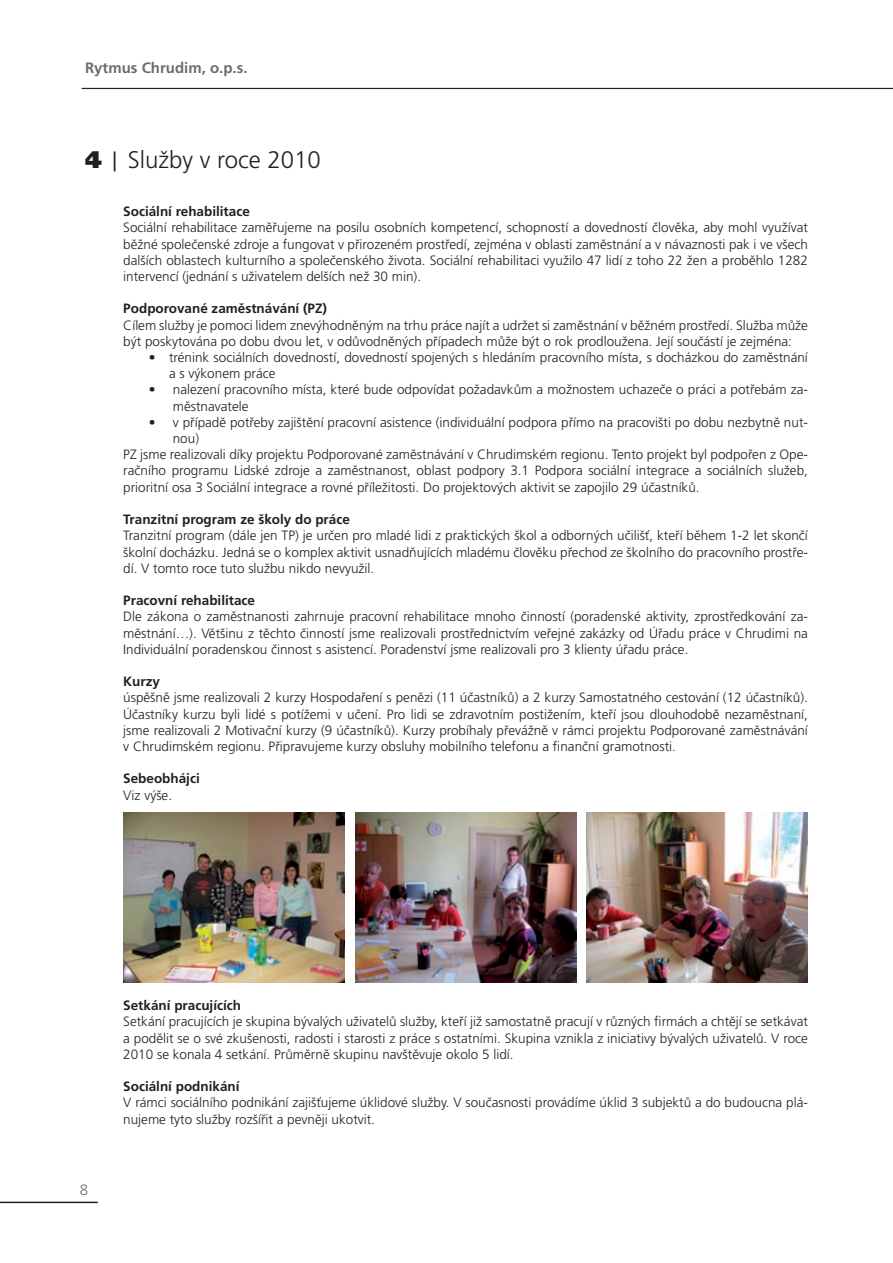
<style>
.page{position:relative;width:893px;height:1263px;background:#fff}
.page>*{position:absolute;margin:0;border:0;box-sizing:border-box;transform-origin:0 0}
.t1{font:300 24px "Frutiger CE";color:#231f20}
.t2{font:700 15px "Frutiger CE";color:#6c6d70}
.t3{font:300 15px "Frutiger CE";color:#6c6d70}
.t4{font:300 13.5px/16.2px "Frutiger CE";color:#231f20;text-align:justify}
.t5{font:700 13.5px "Frutiger CE";color:#231f20}
.s1{font-weight:900}
.s2{font-family:"Trebuchet MS";font-weight:400}
</style>
<div class="page">
<hr style="left:0;top:1201px;width:98px;height:2px;background:#231f20">
<hr style="left:82px;top:88px;width:811px;height:1px;background:#231f20">
<img style="left:123px;top:812px;width:221px;height:170px">
<img style="left:355px;top:812px;width:221px;height:170px">
<img style="left:587px;top:812px;width:221px;height:170px">
<p class="t2" style="left:85px;top:60px;width:164px">Rytmus Chrudim, o.p.s.</p>
<h1 class="t1" style="left:85px;top:147px;width:237px"><span class="s1">4</span> <span class="s2">|</span> Služby v roce 2010</h1>
<p class="t5" style="left:123px;top:204px;width:128px">Sociální rehabilitace</p>
<p class="t4" style="left:123px;top:220px;width:686px">Sociální rehabilitace zaměřujeme na posilu osobních kompetencí, schopností a dovedností člověka, aby mohl využívat běžné společenské zdroje a fungovat v přirozeném prostředí, zejména v oblasti zaměstnání a v návaznosti pak i ve všech dalších oblastech kulturního a společenského života. Sociální rehabilitaci využilo 47 lidí z toho 22 žen a proběhlo 1282 intervencí (jednání s uživatelem delších než 30 min).</p>
<p class="t5" style="left:123px;top:302px;width:205px">Podporované zaměstnávání (PZ)</p>
<p class="t4" style="left:123px;top:317px;width:686px">Cílem služby je pomoci lidem znevýhodněným na trhu práce najít a udržet si zaměstnání v běžném prostředí. Služba může být poskytována po dobu dvou let, v odůvodněných případech může být o rok prodloužena. Její součástí je zejména:</p>
<p class="t4" style="left:169px;top:350px;width:640px;text-indent:-20px">• trénink sociálních dovedností, dovedností spojených s hledáním pracovního místa, s docházkou do zaměstnání a s výkonem práce</p>
<p class="t4" style="left:173px;top:382px;width:637px;text-indent:-24px">• nalezení pracovního místa, které bude odpovídat požadavkům a možnostem uchazeče o práci a potřebám za&shy;městnavatele</p>
<p class="t4" style="left:149px;top:414px;width:661px">• v případě potřeby zajištění pracovní asistence (individuální podpora přímo na pracovišti po dobu nezbytně nut-</p>
<p class="t4" style="left:173px;top:431px;width:28px">nou)</p>
<p class="t4" style="left:123px;top:447px;width:686px">PZ jsme realizovali díky projektu Podporované zaměstnávání v Chrudimském regionu. Tento projekt byl podpořen z Ope-</p>
<p class="t4" style="left:123px;top:463px;width:686px">račního programu Lidské zdroje a zaměstnanost, oblast podpory 3.1 Podpora sociální integrace a sociálních služeb,</p>
<p class="t4" style="left:123px;top:479px;width:578px">prioritní osa 3 Sociální integrace a rovné příležitosti. Do projektových aktivit se zapojilo 29 účastníků.</p>
<p class="t5" style="left:123px;top:512px;width:228px">Tranzitní program ze školy do práce</p>
<p class="t4" style="left:123px;top:528px;width:686px">Tranzitní program (dále jen TP) je určen pro mladé lidi z praktických škol a odborných učilišť, kteří během 1-2 let skončí školní docházku. Jedná se o komplex aktivit usnadňujících mladému člověku přechod ze školního do pracovního prostře&shy;dí. V tomto roce tuto službu nikdo nevyužil.</p>
<p class="t5" style="left:123px;top:593px;width:133px">Pracovní rehabilitace</p>
<p class="t4" style="left:123px;top:609px;width:686px">Dle zákona o zaměstnanosti zahrnuje pracovní rehabilitace mnoho činností (poradenské aktivity, zprostředkování za&shy;městnání…). Většinu z těchto činností jsme realizovali prostřednictvím veřejné zakázky od Úřadu práce v Chrudimi na Individuální poradenskou činnost s asistencí. Poradenství jsme realizovali pro 3 klienty úřadu práce.</p>
<p class="t5" style="left:123px;top:674px;width:38px">Kurzy</p>
<p class="t4" style="left:123px;top:690px;width:686px">úspěšně jsme realizovali 2 kurzy Hospodaření s penězi (11 účastníků) a 2 kurzy Samostatného cestování (12 účastníků).<br>Účastníky kurzu byli lidé s potížemi v učení. Pro lidi se zdravotním postižením, kteří jsou dlouhodobě nezaměstnaní, jsme realizovali 2 Motivační kurzy (9 účastníků). Kurzy probíhaly převážně v rámci projektu Podporované zaměstnávání v Chrudimském regionu. Připravujeme kurzy obsluhy mobilního telefonu a finanční gramotnosti.</p>
<p class="t5" style="left:123px;top:771px;width:78px">Sebeobhájci</p>
<p class="t4" style="left:123px;top:787px;width:50px">Viz výše.</p>
<p class="t3" style="left:80px;top:1182px;width:10px">8</p>
<p class="t5" style="left:123px;top:998px;width:119px">Setkání pracujících</p>
<p class="t4" style="left:123px;top:1014px;width:686px">Setkání pracujících je skupina bývalých uživatelů služby, kteří již samostatně pracují v různých firmách a chtějí se setkávat a podělit se o své zkušenosti, radosti i starosti z práce s ostatními. Skupina vznikla z iniciativy bývalých uživatelů. V roce 2010 se konala 4 setkání. Průměrně skupinu navštěvuje okolo 5 lidí.</p>
<p class="t5" style="left:123px;top:1079px;width:118px">Sociální podnikání</p>
<p class="t4" style="left:123px;top:1095px;width:686px">V rámci sociálního podnikání zajišťujeme úklidové služby. V současnosti provádíme úklid 3 subjektů a do budoucna plá&shy;nujeme tyto služby rozšířit a pevněji ukotvit.</p>
</div>
